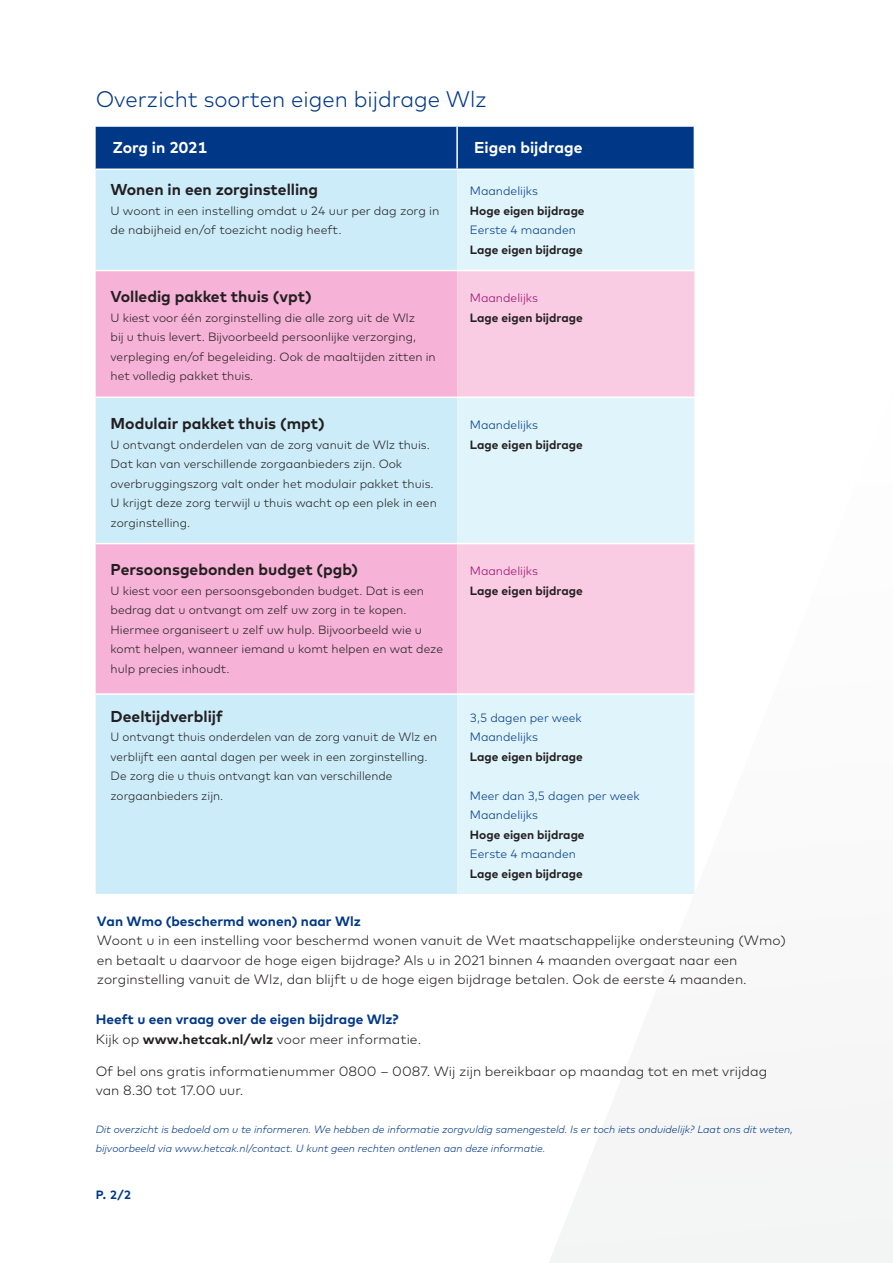
<style>
.page{position:relative;width:893px;height:1263px;background:#fff}
.page>*{position:absolute;margin:0;border:0;box-sizing:border-box;transform-origin:0 0}
._03___tussenkop{font:300 22.5px "Mark Pro";color:#003888}
._13___TABEL_platte_t{font:700 15.75px "Mark Pro";color:#231f20}
._13___TABEL_platte_t-2{font:700 15.75px "Mark Pro";color:#fff}
._05___platte_tekst{font:300 13.5px/19.5px "Mark Pro";color:#231f20}
._05___platte_tekst-2{font:700 13.5px/20px "Mark Pro";color:#003888}
._13___TABEL_platte_t-3{font:300 12px/19.5px "Mark Pro";color:#231f20}
._13___TABEL_platte_t-4{font:700 12px "Mark Pro";color:#231f20}
._13___TABEL_platte_t-5{font:300 12px "Mark Pro";color:#003888}
._13___TABEL_platte_t-6{font:300 12px "Mark Pro";color:#9d0a6d}
.t1{font:700 12px "Mark Pro";color:#003888}
._11___invulregel{font:italic 300 10.5px/19.5px "Mark Pro";color:#003888}
.s1{font-weight:300;color:#231f20}
.s2{color:#231f20}
</style>
<div class="page">
<svg style="left:549px;top:219px;width:344px;height:1044px"></svg>
<div style="left:96px;top:127px;width:598px;height:42px;background:#003888"></div>
<div style="left:96px;top:170px;width:361px;height:724px;background:#ccecf9"></div>
<div style="left:457px;top:170px;width:237px;height:724px;background:#e0f4fb"></div>
<svg style="left:96px;top:271px;width:361px;height:422px;fill:#f6b2d7"></svg>
<svg style="left:457px;top:271px;width:237px;height:422px;fill:#f9cce4"></svg>
<hr style="left:456px;top:127px;width:2px;height:42px;background:#fff">
<hr style="left:457px;top:397px;width:237px;height:1px;background:#fff">
<hr style="left:457px;top:270px;width:237px;height:1px;background:#fff">
<hr style="left:457px;top:543px;width:237px;height:1px;background:#fff">
<hr style="left:457px;top:693px;width:237px;height:2px;background:#fff">
<hr style="left:457px;top:894px;width:237px;height:1px;background:#fff">
<hr style="left:96px;top:270px;width:361px;height:1px;background:#fff">
<hr style="left:96px;top:397px;width:361px;height:1px;background:#fff">
<hr style="left:96px;top:543px;width:361px;height:1px;background:#fff">
<hr style="left:96px;top:693px;width:361px;height:2px;background:#fff">
<p class="_03___tussenkop" style="left:96px;top:82px;width:393px">Overzicht soorten eigen bijdrage Wlz</p>
<p class="_13___TABEL_platte_t-2" style="left:113px;top:136px;width:96px">Zorg in 2021</p>
<p class="_13___TABEL_platte_t-2" style="left:474px;top:136px;width:110px">Eigen bijdrage</p>
<p class="_13___TABEL_platte_t" style="left:111px;top:177px;width:209px">Wonen in een zorginstelling</p>
<p class="_13___TABEL_platte_t-3" style="left:111px;top:200px;width:330px">U woont in een instelling omdat u 24 uur per dag zorg in de nabijheid en/of toezicht nodig heeft.</p>
<p class="_13___TABEL_platte_t-5" style="left:470px;top:182px;width:70px">Maandelijks</p>
<p class="_13___TABEL_platte_t-4" style="left:470px;top:201px;width:116px">Hoge eigen bijdrage</p>
<p class="_13___TABEL_platte_t-5" style="left:470px;top:221px;width:108px">Eerste 4 maanden</p>
<p class="_13___TABEL_platte_t-4" style="left:470px;top:240px;width:114px">Lage eigen bijdrage</p>
<p class="_13___TABEL_platte_t" style="left:111px;top:285px;width:203px">Volledig pakket thuis (vpt)</p>
<p class="_13___TABEL_platte_t-3" style="left:111px;top:307px;width:327px">U kiest voor één zorginstelling die alle zorg uit de Wlz<br>bij u thuis levert. Bijvoorbeeld persoonlijke verzorging, verpleging en/of begeleiding. Ook de maaltijden zitten in het volledig pakket thuis.</p>
<p class="_13___TABEL_platte_t" style="left:111px;top:411px;width:216px">Modulair pakket thuis (mpt)</p>
<p class="_13___TABEL_platte_t-3" style="left:111px;top:434px;width:328px">U ontvangt onderdelen van de zorg vanuit de Wlz thuis.<br>Dat kan van verschillende zorgaanbieders zijn. Ook overbruggingszorg valt onder het modulair pakket thuis.<br>U krijgt deze zorg terwijl u thuis wacht op een plek in een zorginstelling.</p>
<p class="_13___TABEL_platte_t" style="left:111px;top:558px;width:249px">Persoonsgebonden budget (pgb)</p>
<p class="_13___TABEL_platte_t-3" style="left:111px;top:580px;width:334px">U kiest voor een persoonsgebonden budget. Dat is een bedrag dat u ontvangt om zelf uw zorg in te kopen.<br>Hiermee organiseert u zelf uw hulp. Bijvoorbeeld wie u komt helpen, wanneer iemand u komt helpen en wat deze hulp precies inhoudt.</p>
<p class="_13___TABEL_platte_t" style="left:111px;top:704px;width:114px">Deeltijdverblijf</p>
<p class="_13___TABEL_platte_t-3" style="left:111px;top:726px;width:328px">U ontvangt thuis onderdelen van de zorg vanuit de Wlz en verblijft een aantal dagen per week in een zorginstelling.<br>De zorg die u thuis ontvangt kan van verschillende zorgaanbieders zijn.</p>
<p class="_13___TABEL_platte_t-6" style="left:470px;top:289px;width:70px">Maandelijks</p>
<p class="_13___TABEL_platte_t-4" style="left:470px;top:308px;width:114px">Lage eigen bijdrage</p>
<p class="_13___TABEL_platte_t-5" style="left:470px;top:416px;width:70px">Maandelijks</p>
<p class="_13___TABEL_platte_t-4" style="left:470px;top:435px;width:114px">Lage eigen bijdrage</p>
<p class="_13___TABEL_platte_t-6" style="left:470px;top:562px;width:70px">Maandelijks</p>
<p class="_13___TABEL_platte_t-4" style="left:470px;top:581px;width:114px">Lage eigen bijdrage</p>
<p class="_13___TABEL_platte_t-5" style="left:470px;top:708px;width:113px">3,5 dagen per week</p>
<p class="_13___TABEL_platte_t-5" style="left:470px;top:728px;width:70px">Maandelijks</p>
<p class="_13___TABEL_platte_t-4" style="left:470px;top:747px;width:114px">Lage eigen bijdrage</p>
<p class="_13___TABEL_platte_t-5" style="left:470px;top:786px;width:171px">Meer dan 3,5 dagen per week</p>
<p class="_13___TABEL_platte_t-5" style="left:470px;top:806px;width:70px">Maandelijks</p>
<p class="_13___TABEL_platte_t-4" style="left:470px;top:825px;width:116px">Hoge eigen bijdrage</p>
<p class="_13___TABEL_platte_t-5" style="left:470px;top:845px;width:108px">Eerste 4 maanden</p>
<p class="_13___TABEL_platte_t-4" style="left:470px;top:864px;width:114px">Lage eigen bijdrage</p>
<p class="_05___platte_tekst-2" style="left:97px;top:910px;width:266px">Van Wmo (beschermd wonen) naar Wlz</p>
<p class="_05___platte_tekst" style="left:97px;top:930px;width:691px">Woont u in een instelling voor beschermd wonen vanuit de Wet maatschappelijke ondersteuning (Wmo) en betaalt u daarvoor de hoge eigen bijdrage? Als u in 2021 binnen 4 maanden overgaat naar een zorginstelling vanuit de Wlz, dan blijft u de hoge eigen bijdrage betalen. Ook de eerste 4 maanden.</p>
<p class="_05___platte_tekst-2" style="left:96px;top:1008px;width:327px">Heeft u een vraag over de eigen bijdrage Wlz?<br><span class="s1">Kijk op</span> <span class="s2">www.hetcak.nl/wlz</span> <span class="s1">voor meer informatie.</span></p>
<p class="_05___platte_tekst" style="left:96px;top:1060px;width:673px">Of bel ons gratis informatienummer 0800 – 0087. Wij zijn bereikbaar op maandag tot en met vrijdag van 8.30 tot 17.00 uur.</p>
<p class="_11___invulregel" style="left:96px;top:1118px;width:699px">Dit overzicht is bedoeld om u te informeren. We hebben de informatie zorgvuldig samengesteld. Is er toch iets onduidelijk? Laat ons dit weten, bijvoorbeeld via www.hetcak.nl/contact. U kunt geen rechten ontlenen aan deze informatie.</p>
<p class="t1" style="left:96px;top:1186px;width:37px">P. 2/2</p>
</div>
